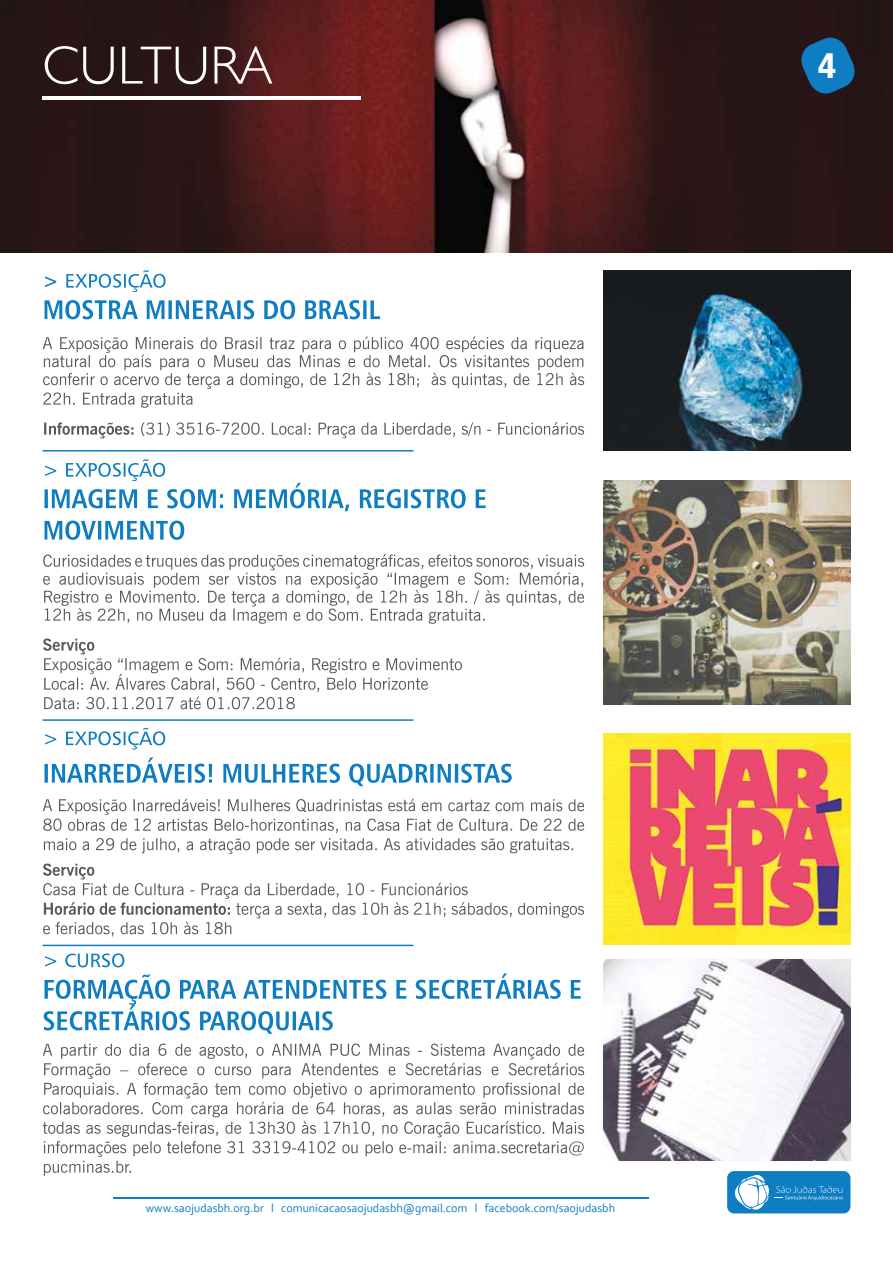
<style>
.page{position:relative;width:893px;height:1263px;background:#fff}
.page>*{position:absolute;margin:0;border:0;box-sizing:border-box;transform-origin:0 0}
.t1{font:300 54px "Humanist 521 BT";color:#fff}
.t2{font:36px "Humanist 777 BT Black Condensed B";color:#fff}
.t3{font:12px "Corbel";color:#0e7dc2}
</style>
<div class="page">
<img style="left:0;top:0;width:893px;height:252px">
<svg style="left:799px;top:35px;width:58px;height:61px;background:#175581"></svg>
<hr style="left:43px;top:96px;width:318px;height:3px;background:#fff">
<hr style="left:113px;top:1197px;width:536px;height:2px;background:#0e7dc2">
<div style="left:727px;top:1171px;width:123px;height:42px;background:#0e7dc2;border-radius:7px"></div>
<svg style="left:734px;top:1174px;width:109px;height:36px"></svg>
<svg style="left:43px;top:1043px;width:541px;height:133px"></svg>
<svg style="left:44px;top:973px;width:537px;height:61px"></svg>
<svg style="left:45px;top:953px;width:79px;height:14px"></svg>
<svg style="left:43px;top:863px;width:541px;height:74px"></svg>
<svg style="left:43px;top:799px;width:541px;height:55px"></svg>
<svg style="left:45px;top:757px;width:467px;height:29px"></svg>
<svg style="left:45px;top:728px;width:120px;height:21px"></svg>
<svg style="left:43px;top:638px;width:419px;height:71px"></svg>
<svg style="left:43px;top:554px;width:541px;height:70px"></svg>
<svg style="left:45px;top:521px;width:139px;height:19px"></svg>
<svg style="left:45px;top:459px;width:441px;height:52px"></svg>
<svg style="left:44px;top:422px;width:540px;height:16px"></svg>
<svg style="left:43px;top:337px;width:541px;height:71px"></svg>
<svg style="left:45px;top:300px;width:335px;height:19px"></svg>
<svg style="left:45px;top:270px;width:121px;height:22px"></svg>
<hr style="left:43px;top:450px;width:371px;height:2px;background:#0e7dc2">
<hr style="left:43px;top:719px;width:371px;height:2px;background:#0e7dc2">
<hr style="left:43px;top:945px;width:371px;height:1px;background:#0e7dc2">
<img style="left:604px;top:270px;width:246px;height:180px">
<img style="left:604px;top:480px;width:246px;height:224px">
<img style="left:604px;top:733px;width:246px;height:212px">
<img style="left:604px;top:960px;width:246px;height:200px">
<h1 class="t1" style="left:43px;top:32px;width:230px">CULTURA</h1>
<h2 class="t2" style="left:817px;top:43px;width:20px">4</h2>
<p class="t3" style="left:146px;top:1200px;width:471px">www.saojudasbh.org.br l comunicacaosaojudasbh@gmail.com l facebook.com/saojudasbh</p>
</div>
